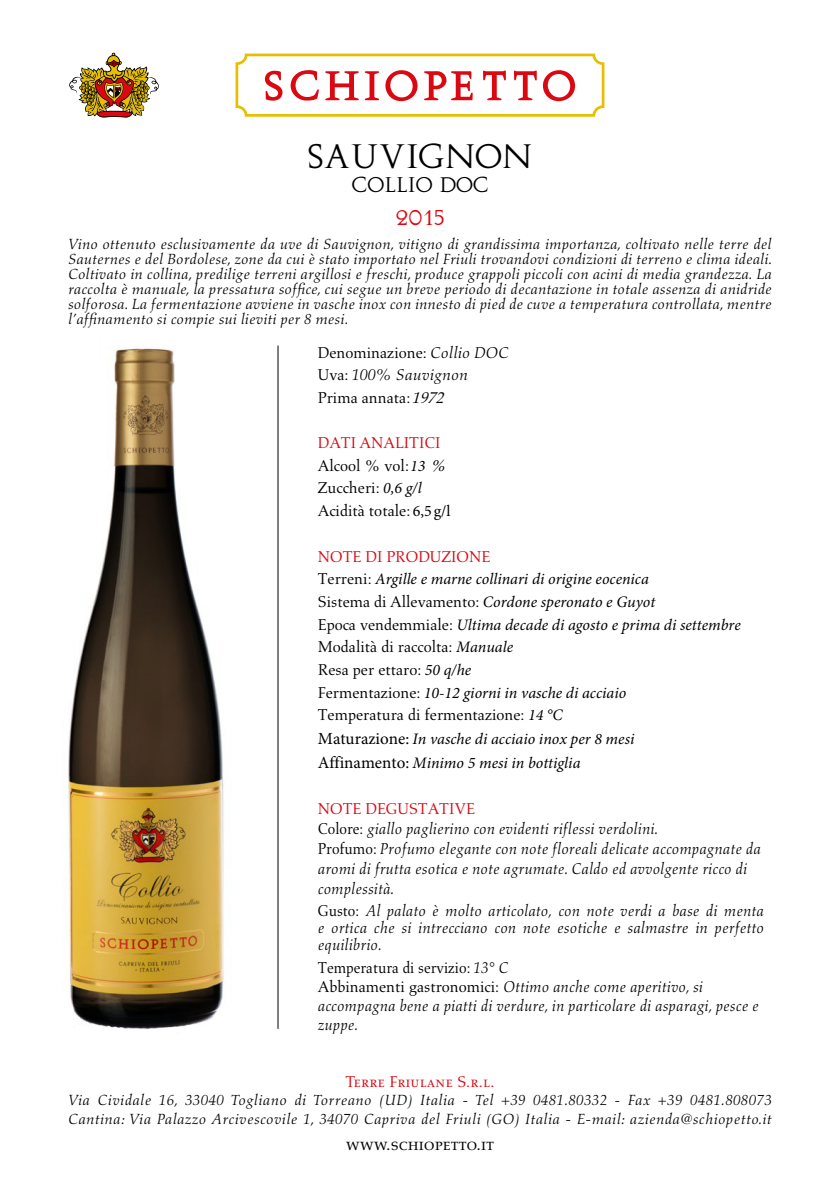
<style>
.page{position:relative;width:840px;height:1191px;background:#fff}
.page>*{position:absolute;margin:0;border:0;box-sizing:border-box;transform-origin:0 0}
.t1{font:32px "Augustea";color:#000}
.t2{font:20px "Augustea";letter-spacing:.01em;color:#000}
.t3{font:20px "Augustea";color:#db0812}
.t4{font:18px "Aldus Roman SC";color:#000}
.t5{font:italic 16px/19.8px "Aldus";color:#000;scale:.94 1}
.t6{font:italic 16px/22.6px "Minion Pro";color:#000}
.t7{font:16px/22.6px "Aldus";color:#000}
.t8{font:16px "Aldus Roman SC";letter-spacing:.02em;color:#db0812}
.t9{font:16px "Aldus";color:#db0812}
.t10{font:italic 15px/15px "Aldus";letter-spacing:.02em;color:#000}
.s1{font-style:italic}
.s2{color:#db0812}
.s3{font-family:"Minion Pro";font-style:italic}
.s4{font-family:"Minion Pro"}
.s5{font-family:"Aldus";font-style:normal}
.s6{font-style:normal;font-size:17px}
.s7{font-style:normal;color:#db0812}
.s8{font-style:normal}
</style>
<div class="page">
<svg style="left:235px;top:54px;width:369px;height:63px"></svg>
<img style="left:62px;top:348px;width:162px;height:681px">
<hr style="left:277px;top:345px;width:1px;height:684px;background:#000">
<svg style="left:69px;top:53px;width:90px;height:65px"></svg>
<h1 class="t1" style="left:307px;top:134px;width:226px">SAUVIGNON</h1>
<h2 class="t2" style="left:351px;top:170px;width:138px">COLLIO DOC</h2>
<h2 class="t3" style="left:396px;top:203px;width:49px">2015</h2>
<p class="t10" style="left:68px;top:237px;width:705px;text-align:justify">Vino ottenuto esclusivamente da uve di Sauvignon, vitigno di grandissima importanza, coltivato nelle terre del Sauternes e del Bordolese, zone da cui è stato importato nel Friuli trovandovi condizioni di terreno e clima ideali.<br>Coltivato in collina, predilige terreni argillosi e freschi, produce grappoli piccoli con acini di media grandezza. La raccolta è manuale, la pressatura soffice, cui segue un breve periodo di decantazione in totale assenza di anidride solforosa. La fermentazione avviene in vasche inox con innesto di pied de cuve a temperatura controllata, mentre l’affinamento si compie sui lieviti per 8 mesi.</p>
<p class="t7" style="left:317px;top:341px;width:192px">Denominazione: <span class="s1">Collio DOC<br></span>Uva: <span class="s1">100% Sauvignon<br></span>Prima annata: <span class="s1">1972</span></p>
<p class="t7" style="left:317px;top:432px;width:134px"><span class="s2">DATI ANALITICI<br></span>Alcool % vol: <span class="s3">13</span> <span class="s1">%<br></span>Zuccheri: <span class="s3">0,6 g/l<br></span>Acidità totale: <span class="s4">6,5 g/l</span></p>
<p class="t9" style="left:317px;top:547px;width:174px">NOTE DI PRODUZIONE</p>
<p class="t6" style="left:317px;top:568px;width:424px"><span class="s5">Terreni:</span> Argille e marne collinari di origine eocenica<br><span class="s5">Sistema di Allevamento:</span> Cordone speronato e Guyot<br><span class="s5">Epoca vendemmiale:</span> Ultima decade di agosto e prima di settembre</p>
<p class="t7" style="left:317px;top:636px;width:197px">Modalità di raccolta: <span class="s3">Manuale<br></span>Resa per ettaro: <span class="s3">50 q/he</span></p>
<p class="t6" style="left:317px;top:681px;width:310px"><span class="s5">Fermentazione:</span> 10-12 giorni in vasche di acciaio</p>
<p class="t7" style="left:317px;top:704px;width:246px">Temperatura di fermentazione: <span class="s3">14 °C</span></p>
<p class="t6" style="left:317px;top:727px;width:318px;line-height:24px"><span class="s6">Maturazione:</span> In vasche di acciaio inox per 8 mesi<br><span class="s6">Affinamento:</span> Minimo 5 mesi in bottiglia</p>
<p class="t5" style="left:317px;top:799px;width:472px"><span class="s7">NOTE DEGUSTATIVE<br></span><span class="s8">Colore:</span> giallo paglierino con evidenti riflessi verdolini.<br><span class="s8">Profumo:</span> Profumo elegante con note floreali delicate accompagnate da aromi di frutta esotica e note agrumate. Caldo ed avvolgente ricco di complessità.</p>
<p class="t5" style="left:317px;top:902px;width:476px;line-height:17px;text-align:justify"><span class="s8">Gusto:</span> Al palato è molto articolato, con note verdi a base di menta e ortica che si intrecciano con note esotiche e salmastre in perfetto equilibrio.</p>
<p class="t5" style="left:317px;top:958px;width:470px;line-height:18.8px"><span class="s8">Temperatura di servizio:</span> 13° C<br><span class="s8">Abbinamenti gastronomici:</span> Ottimo anche come aperitivo, si accompagna bene a piatti di verdure, in particolare di asparagi, pesce e zuppe.</p>
<p class="t8" style="left:345px;top:1073px;width:150px">Terre Friulane S.r.l.</p>
<p class="t10" style="left:68px;top:1090px;width:704px;line-height:19.2px">Via Cividale 16, 33040 Togliano di Torreano (UD) Italia - Tel +39 0481.80332 - Fax +39 0481.808073<br>Cantina: Via Palazzo Arcivescovile 1, 34070 Capriva del Friuli (GO) Italia - E-mail: azienda@schiopetto.it</p>
<p class="t4" style="left:346px;top:1134px;width:150px">www.schiopetto.it</p>
</div>
